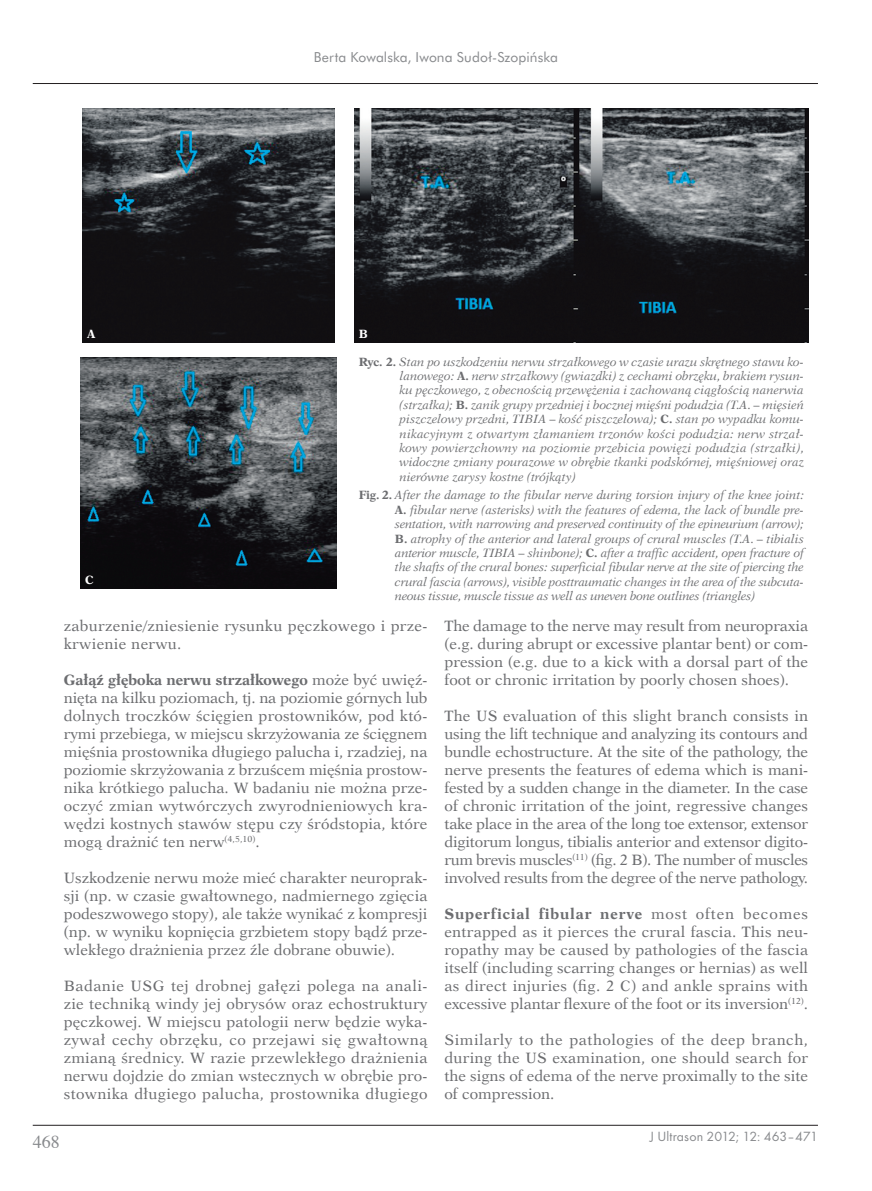
<style>
.page{position:relative;width:872px;height:1191px;background:#fff}
.page>*{position:absolute;margin:0;border:0;box-sizing:border-box;transform-origin:0 0}
.t1{font:18px "Times";color:#888a8d}
.t2{font:15px/18px "Dutch 823 EU";color:#6c6d70;text-align:justify}
.t3{font:15px/18px "Dutch 823 EU";letter-spacing:.02em;color:#6c6d70}
.t4{font:13.8px "Futura PL";letter-spacing:.01em;color:#888a8d}
.t5{font:13.8px "Pfutura";color:#888a8d}
.t6{font:italic 12px/14.4px "Dutch 823 EU";letter-spacing:-.02em;color:#6c6d70;text-align:justify}
.t7{font:700 12px "Dutch 823 EU";color:#fff}
.s1{font-weight:700;font-style:normal}
.s2{font-weight:700}
</style>
<div class="page">
<hr style="left:33px;top:1125px;width:785px;height:1px;background:#231f20">
<hr style="left:33px;top:83px;width:785px;height:1px;background:#231f20">
<img style="left:82px;top:108px;width:252px;height:234px">
<img style="left:354px;top:108px;width:454px;height:234px">
<img style="left:80px;top:357px;width:256px;height:231px">
<p class="t4" style="left:314px;top:51px;width:246px">Berta Kowalska, Iwona Sudoł-Szopiƒska</p>
<p class="t7" style="left:87px;top:327px;width:10px">A</p>
<p class="t7" style="left:359px;top:327px;width:11px">B</p>
<p class="t7" style="left:85px;top:572px;width:10px">C</p>
<p class="t6" style="left:399px;top:354px;width:406px;text-indent:-41px"><span class="s1">Ryc. 2.</span> Stan po uszkodzeniu nerwu strzałkowego w czasie urazu skrętnego stawu ko&shy;lanowego: <span class="s1">A.</span> nerw strzałkowy (gwiazdki) z cechami obrzęku, brakiem rysun&shy;ku pęczkowego, z obecnością przewężenia i zachowaną ciągłością nanerwia (strzałka); <span class="s1">B.</span> zanik grupy przedniej i bocznej mięśni podudzia (T.A. – mięsień piszczelowy przedni, TIBIA – kość piszczelowa); <span class="s1">C.</span> stan po wypadku komu&shy;nikacyjnym z otwartym złamaniem trzonów kości podudzia: nerw strzał&shy;kowy powierzchowny na poziomie przebicia powięzi podudzia (strzałki), widoczne zmiany pourazowe w obrębie tkanki podskórnej, mięśniowej oraz nierówne zarysy kostne (trójkąty)</p>
<p class="t6" style="left:395px;top:488px;width:410px;text-indent:-36px"><span class="s1">Fig. 2.</span> After the damage to the fibular nerve during torsion injury of the knee joint:<br><span class="s1">A.</span> fibular nerve (asterisks) with the features of edema, the lack of bundle pre&shy;sentation, with narrowing and preserved continuity of the epineurium (arrow); <span class="s1">B.</span> atrophy of the anterior and lateral groups of crural muscles (T.A. – tibialis anterior muscle, TIBIA – shinbone); <span class="s1">C.</span> after a traffic accident, open fracture of the shafts of the crural bones: superficial fibular nerve at the site of piercing the crural fascia (arrows), visible posttraumatic changes in the area of the subcuta&shy;neous tissue, muscle tissue as well as uneven bone outlines (triangles)</p>
<p class="t3" style="left:64px;top:616px;width:365px">zaburzenie/zniesienie rysunku pęczkowego i prze&shy;krwienie nerwu.</p>
<p class="t2" style="left:64px;top:670px;width:365px"><span class="s2">Gałąź głęboka nerwu strzałkowego</span> może być uwięź&shy;nięta na kilku poziomach, tj. na poziomie górnych lub dolnych troczków ścięgien prostowników, pod któ&shy;rymi przebiega, w miejscu skrzyżowania ze ścięgnem mięśnia prostownika długiego palucha i, rzadziej, na poziomie skrzyżowania z brzuścem mięśnia prostow&shy;nika krótkiego palucha. W badaniu nie można prze&shy;oczyć zmian wytwórczych zwyrodnieniowych kra&shy;wędzi kostnych stawów stępu czy śródstopia, które mogą drażnić ten nerw<sup>(4,5,10)</sup>.</p>
<p class="t2" style="left:64px;top:868px;width:365px">Uszkodzenie nerwu może mieć charakter neuroprak&shy;sji (np. w czasie gwałtownego, nadmiernego zgięcia podeszwowego stopy), ale także wynikać z kompresji (np. w wyniku kopnięcia grzbietem stopy bądź prze&shy;wlekłego drażnienia przez źle dobrane obuwie).</p>
<p class="t2" style="left:64px;top:976px;width:365px">Badanie USG tej drobnej gałęzi polega na anali&shy;zie techniką windy jej obrysów oraz echostruktury pęczkowej. W miejscu patologii nerw będzie wyka&shy;zywał cechy obrzęku, co przejawi się gwałtowną zmianą średnicy. W razie przewlekłego drażnienia nerwu dojdzie do zmian wstecznych w obrębie pro&shy;stownika długiego palucha, prostownika długiego</p>
<p class="t2" style="left:444px;top:616px;width:365px">The damage to the nerve may result from neuropraxia (e.g. during abrupt or excessive plantar bent) or com&shy;pression (e.g. due to a kick with a dorsal part of the foot or chronic irritation by poorly chosen shoes).</p>
<p class="t2" style="left:444px;top:706px;width:365px">The US evaluation of this slight branch consists in using the lift technique and analyzing its contours and bundle echostructure. At the site of the pathology, the nerve presents the features of edema which is mani&shy;fested by a sudden change in the diameter. In the case of chronic irritation of the joint, regressive changes take place in the area of the long toe extensor, extensor digitorum longus, tibialis anterior and extensor digito&shy;rum brevis muscles<sup>(11)</sup> (fig. 2 B). The number of muscles involved results from the degree of the nerve pathology.</p>
<p class="t2" style="left:444px;top:904px;width:365px"><span class="s2">Superficial fibular nerve</span> most often becomes entrapped as it pierces the crural fascia. This neu&shy;ropathy may be caused by pathologies of the fascia itself (including scarring changes or hernias) as well as direct injuries (fig. 2 C) and ankle sprains with excessive plantar flexure of the foot or its inversion<sup>(12)</sup>.</p>
<p class="t2" style="left:444px;top:1030px;width:365px">Similarly to the pathologies of the deep branch, during the US examination, one should search for the signs of edema of the nerve proximally to the site of compression.</p>
<p class="t1" style="left:33px;top:1134px;width:28px">468</p>
<p class="t5" style="left:649px;top:1130px;width:170px">J Ultrason 2012; 12: 463–471</p>
</div>
